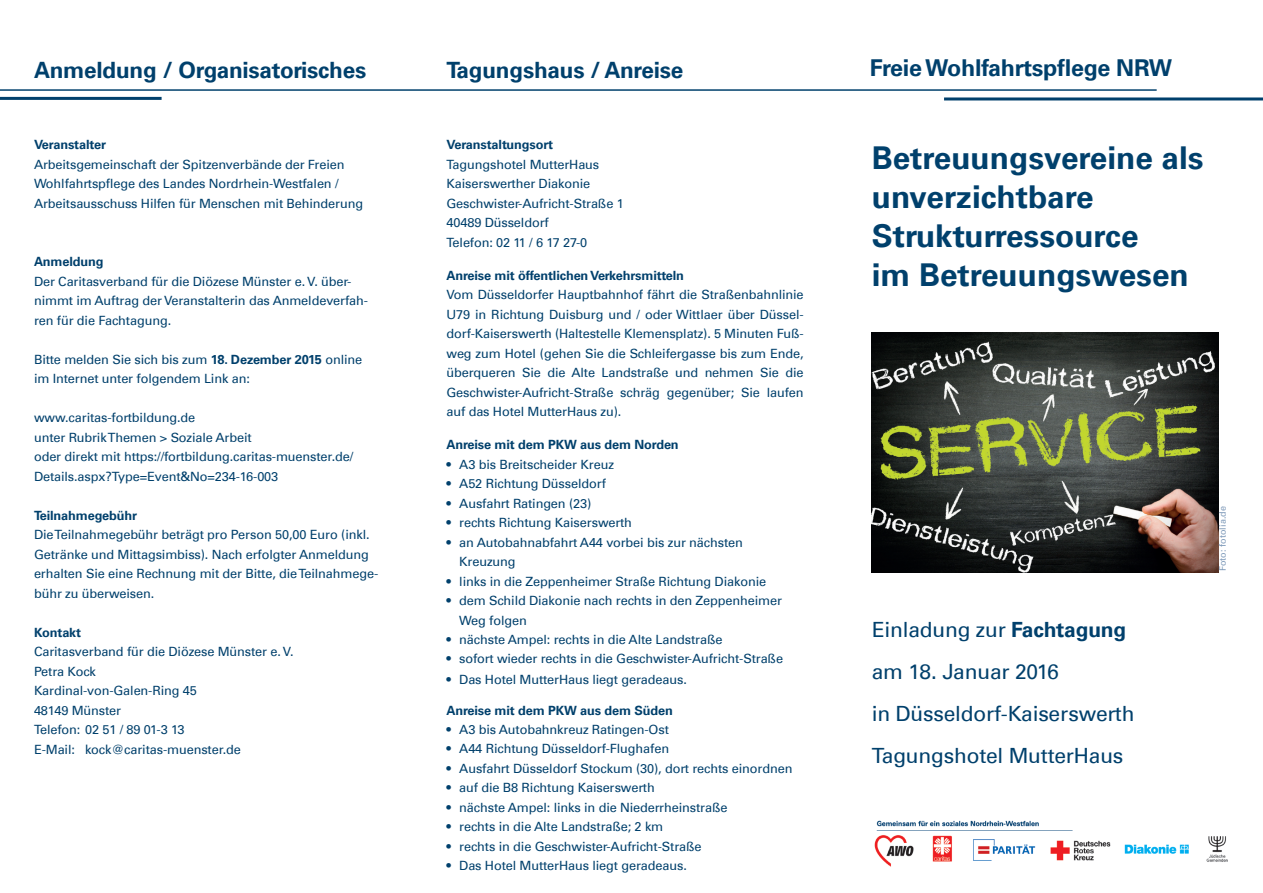
<style>
.page{position:relative;width:1263px;height:893px;background:#fff}
.page>*{position:absolute;margin:0;border:0;box-sizing:border-box;transform-origin:0 0}
.t1{font:700 31.5px/39px "Univers Com 65";color:#00406c}
.t2{font:700 23.25px "Univers Com 65";letter-spacing:-.01em;color:#00406c}
.t3{font:700 22.5px "Univers Com 65";letter-spacing:-.01em;color:#00406c}
.t4{font:21px/42px "Univers Com 55 Roman";letter-spacing:-.01em;color:#00406c}
.t5{font:12.75px/19.5px "Univers Com 55 Roman";letter-spacing:-.01em;color:#00406c}
.t6{font:700 12.75px "Univers Com 65";letter-spacing:-.01em;color:#00406c}
.t7{font:9px "Univers Com 55 Roman";letter-spacing:.01em;color:#7c98b8}
.s1{font-family:"Univers Com 65";font-weight:700}
</style>
<div class="page">
<hr style="left:944px;top:97px;width:319px;height:3px;background:#00406c">
<hr style="left:0;top:89px;width:1157px;height:2px;background:#00406c">
<hr style="left:0;top:97px;width:162px;height:3px;background:#00406c">
<img style="left:872px;top:333px;width:346px;height:240px">
<img style="left:874px;top:820px;width:354px;height:47px">
<h3 class="t3" style="left:34px;top:57px;width:334px">Anmeldung / Organisatorisches</h3>
<h3 class="t3" style="left:446px;top:57px;width:238px">Tagungshaus / Anreise</h3>
<h2 class="t2" style="left:870px;top:54px;width:304px">Freie Wohlfahrtspflege NRW</h2>
<p class="t6" style="left:34px;top:137px;width:73px">Veranstalter</p>
<p class="t5" style="left:34px;top:154px;width:331px">Arbeitsgemeinschaft der Spitzenverbände der Freien<br>Wohlfahrtspflege des Landes Nordrhein-Westfalen /<br>Arbeitsausschuss Hilfen für Menschen mit Behinderung</p>
<p class="t6" style="left:34px;top:254px;width:71px">Anmeldung</p>
<p class="t5" style="left:34px;top:271px;width:336px">Der Caritasverband für die Diözese Münster e. V. über&shy;nimmt im Auftrag der Veranstalterin das Anmeldeverfah&shy;ren für die Fachtagung.</p>
<p class="t5" style="left:34px;top:349px;width:330px">Bitte melden Sie sich bis zum <span class="s1">18. Dezember 2015</span> online im Internet unter folgendem Link an:</p>
<p class="t5" style="left:34px;top:408px;width:321px">www.caritas-fortbildung.de<br>unter Rubrik Themen &gt; Soziale Arbeit<br>oder direkt mit https://fortbildung.caritas-muenster.de/ Details.aspx?Type=Event&amp;No=234-16-003</p>
<p class="t6" style="left:34px;top:508px;width:105px">Teilnahmegebühr</p>
<p class="t5" style="left:34px;top:525px;width:346px">Die Teilnahmegebühr beträgt pro Person 50,00 Euro (inkl.<br>Getränke und Mittagsimbiss). Nach erfolgter Anmeldung erhalten Sie eine Rechnung mit der Bitte, die Teilnahmege&shy;bühr zu überweisen.</p>
<p class="t6" style="left:34px;top:625px;width:49px">Kontakt</p>
<p class="t5" style="left:34px;top:642px;width:261px">Caritasverband für die Diözese Münster e. V.<br>Petra Kock<br>Kardinal-von-Galen-Ring 45<br>48149 Münster<br>Telefon: 02 51 / 89 01-3 13<br>E-Mail: kock@caritas-muenster.de</p>
<p class="t6" style="left:446px;top:137px;width:108px">Veranstaltungsort</p>
<p class="t5" style="left:446px;top:154px;width:179px">Tagungshotel MutterHaus<br>Kaiserswerther Diakonie<br>Geschwister-Aufricht-Straße 1<br>40489 Düsseldorf<br>Telefon: 02 11 / 6 17 27-0</p>
<p class="t6" style="left:446px;top:267px;width:239px">Anreise mit öffentlichen Verkehrsmitteln</p>
<p class="t5" style="left:446px;top:285px;width:359px;text-align:justify">Vom Düsseldorfer Hauptbahnhof fährt die Straßenbahnlinie U79 in Richtung Duisburg und / oder Wittlaer über Düssel&shy;dorf-Kaiserswerth (Haltestelle Klemensplatz). 5 Minuten Fuß&shy;weg zum Hotel (gehen Sie die Schleifergasse bis zum Ende, überqueren Sie die Alte Landstraße und nehmen Sie die Geschwister-Aufricht-Straße schräg gegenüber; Sie laufen auf das Hotel MutterHaus zu).</p>
<p class="t6" style="left:446px;top:437px;width:234px">Anreise mit dem PKW aus dem Norden</p>
<p class="t5" style="left:446px;top:454px;width:169px">• A3 bis Breitscheider Kreuz</p>
<p class="t5" style="left:446px;top:474px;width:161px">• A52 Richtung Düsseldorf</p>
<p class="t5" style="left:446px;top:493px;width:146px">• Ausfahrt Ratingen (23)</p>
<p class="t5" style="left:446px;top:513px;width:187px">• rechts Richtung Kaiserswerth</p>
<p class="t5" style="left:459px;top:532px;width:285px;text-indent:-13px">• an Autobahnabfahrt A44 vorbei bis zur nächsten<br>Kreuzung</p>
<p class="t5" style="left:446px;top:571px;width:321px">• links in die Zeppenheimer Straße Richtung Diakonie</p>
<p class="t5" style="left:459px;top:591px;width:324px;text-indent:-13px">• dem Schild Diakonie nach rechts in den Zeppenheimer<br>Weg folgen</p>
<p class="t5" style="left:446px;top:630px;width:277px">• nächste Ampel: rechts in die Alte Landstraße</p>
<p class="t5" style="left:446px;top:649px;width:338px">• sofort wieder rechts in die Geschwister-Aufricht-Straße</p>
<p class="t5" style="left:446px;top:670px;width:242px">• Das Hotel MutterHaus liegt geradeaus.</p>
<p class="t6" style="left:446px;top:702px;width:228px">Anreise mit dem PKW aus dem Süden</p>
<p class="t5" style="left:446px;top:720px;width:224px">• A3 bis Autobahnkreuz Ratingen-Ost</p>
<p class="t5" style="left:446px;top:739px;width:224px">• A44 Richtung Düsseldorf-Flughafen</p>
<p class="t5" style="left:446px;top:759px;width:347px">• Ausfahrt Düsseldorf Stockum (30), dort rechts einordnen</p>
<p class="t5" style="left:446px;top:778px;width:210px">• auf die B8 Richtung Kaiserswerth</p>
<p class="t5" style="left:446px;top:798px;width:282px">• nächste Ampel: links in die Niederrheinstraße</p>
<p class="t5" style="left:446px;top:817px;width:218px">• rechts in die Alte Landstraße; 2 km</p>
<p class="t5" style="left:446px;top:837px;width:257px">• rechts in die Geschwister-Aufricht-Straße</p>
<p class="t5" style="left:446px;top:856px;width:242px">• Das Hotel MutterHaus liegt geradeaus.</p>
<h1 class="t1" style="left:872px;top:138px;width:333px">Betreuungsvereine als unverzichtbare<br>Strukturressource<br>im Betreuungswesen</h1>
<h3 class="t4" style="left:872px;top:608px;width:264px">Einladung zur <span class="s1">Fachtagung </span>am 18. Januar 2016<br>in Düsseldorf-Kaiserswerth<br>Tagungshotel MutterHaus</h3>
<p class="t7" style="left:1217px;top:571px;width:67px;rotate:-90deg">Foto: fotolia.de</p>
</div>
